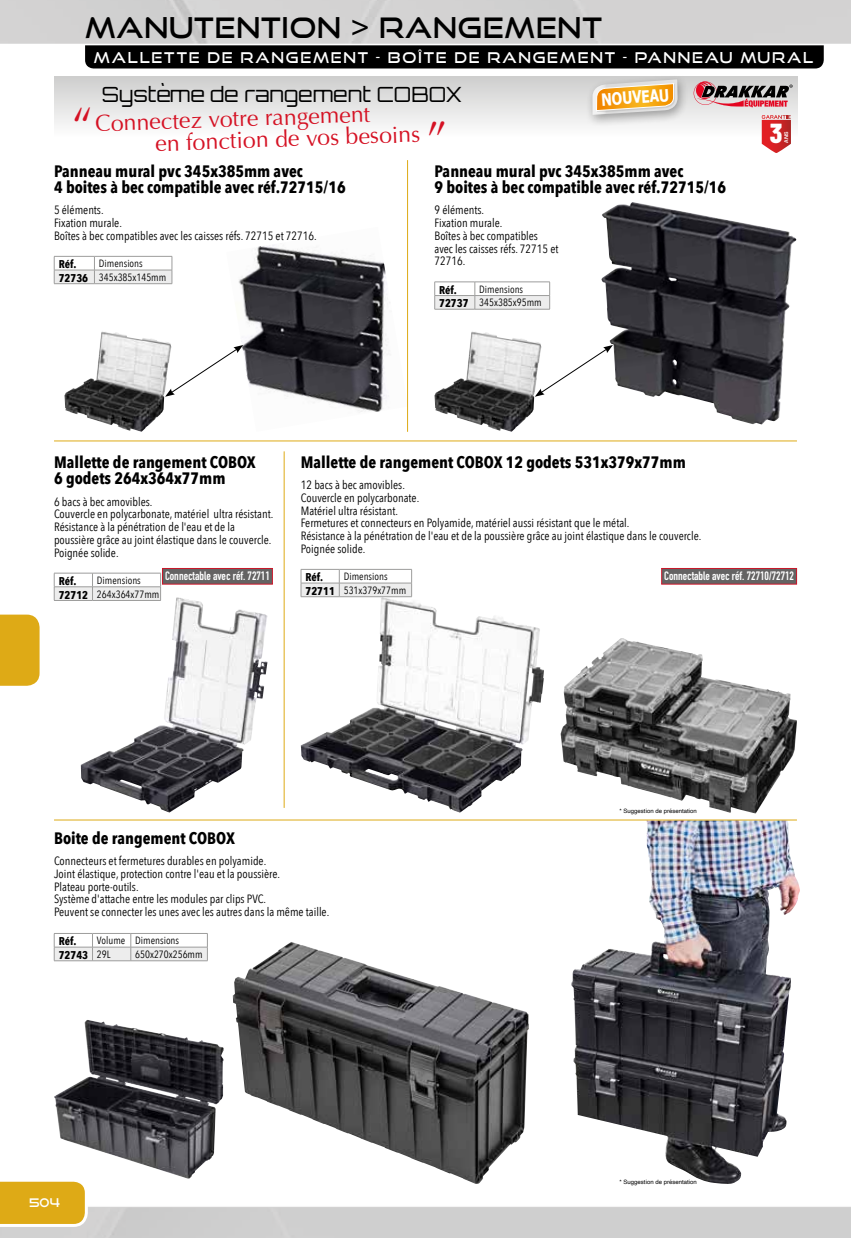
<style>
.page{position:relative;width:851px;height:1238px;background:#fff}
.page>*{position:absolute;margin:0;border:0;box-sizing:border-box;transform-origin:0 0}
.t1{font:28.5px "Good Times Rg";letter-spacing:.03em;color:#000;scale:.96 1}
.t2{font:700 27.45px "Widolte";color:#fff}
.t3{font:23.1px/21.8px "Optima";color:#d51224}
.t4{font:21px "Orbitron";color:#000}
.t5{font:700 16.95px "Tahoma";color:#fff;scale:.81 1}
.t6{font:700 16.5px/16.5px "Avenir Next Condensed";color:#000}
.t7{font:15px "Good Times Rg";letter-spacing:.12em;color:#fff;scale:.96 1}
.t8{font:12px/12.8px "Avenir Next Condensed";color:#000}
.t9{font:700 12px "DIN Condensed";color:#fff}
.t10{font:12px "Good Times Rg";color:#fff}
.t11{font:700 11.25px "Avenir Next Condensed";color:#000}
.t12{font:10.5px/13.6px "Avenir Next Condensed";color:#000}
.t13{font:6px "Helvetica";color:#000}
.t14{font:700 5.55px "Eurostile";color:#fff}
.s1{font-size:47.4px}
.s2{font-weight:700;font-size:11.25px}
.s3{font-family:"Barlow Condensed";font-weight:800}
.s4{font-weight:400;font-size:10.5px}
</style>
<div class="page">
<div style="left:0;top:614px;width:40px;height:71px;background:#deaa16"></div>
<div style="left:85px;top:45px;width:738px;height:23px;background:#000"></div>
<div style="left:0;top:0;width:850px;height:44px;background:#d3d2d2"></div>
<svg style="left:0;top:1178px;width:850px;height:59px"></svg>
<div style="left:54px;top:77px;width:743px;height:60px;background:linear-gradient(to bottom,#cecece,#fdfcfc)"></div>
<img style="left:601px;top:202px;width:195px;height:222px">
<hr style="left:434px;top:281px;width:41px;height:1px;background:#9d9d9c">
<hr style="left:475px;top:309px;width:74px;height:1px;background:#9d9d9c">
<hr style="left:434px;top:309px;width:41px;height:1px;background:#9d9d9c">
<hr style="left:475px;top:281px;width:74px;height:1px;background:#9d9d9c">
<svg style="left:434px;top:282px;width:116px;height:27px"></svg>
<img style="left:434px;top:331px;width:107px;height:101px">
<img style="left:64px;top:331px;width:107px;height:101px">
<img style="left:238px;top:245px;width:152px;height:167px">
<svg style="left:54px;top:256px;width:119px;height:28px"></svg>
<hr style="left:339px;top:596px;width:73px;height:1px;background:#9d9d9c">
<hr style="left:301px;top:596px;width:38px;height:1px;background:#9d9d9c">
<svg style="left:301px;top:569px;width:111px;height:27px"></svg>
<div style="left:661px;top:568px;width:135px;height:16px;background:#646363"></div>
<div style="left:661px;top:568px;width:135px;height:16px;border:1px solid #c9182b"></div>
<img style="left:301px;top:597px;width:242px;height:215px">
<hr style="left:54px;top:600px;width:38px;height:1px;background:#9d9d9c">
<svg style="left:54px;top:573px;width:107px;height:27px"></svg>
<div style="left:162px;top:568px;width:110px;height:16px;background:#646363"></div>
<div style="left:162px;top:568px;width:111px;height:16px;border:1px solid #c9182b"></div>
<img style="left:81px;top:597px;width:186px;height:215px">
<hr style="left:92px;top:960px;width:39px;height:1px;background:#9d9d9c">
<hr style="left:131px;top:960px;width:76px;height:1px;background:#9d9d9c">
<hr style="left:54px;top:960px;width:38px;height:1px;background:#9d9d9c">
<svg style="left:54px;top:933px;width:154px;height:27px"></svg>
<img style="left:54px;top:1020px;width:169px;height:158px">
<img style="left:571px;top:820px;width:220px;height:363px">
<img style="left:560px;top:638px;width:236px;height:175px">
<img style="left:233px;top:942px;width:295px;height:241px">
<div style="left:585px;top:73px;width:104px;height:54px;background:#000;opacity:.33"></div>
<svg style="left:592px;top:79px;width:85px;height:36px;background:#e6bb71"></svg>
<svg style="left:693px;top:81px;width:99px;height:26px;background:#a27e82"></svg>
<svg style="left:761px;top:115px;width:29px;height:38px"></svg>
<svg style="left:534px;top:345px;width:79px;height:52px"></svg>
<svg style="left:165px;top:345px;width:78px;height:52px"></svg>
<hr style="left:54px;top:440px;width:742px;height:1px;background:#deaa16">
<hr style="left:54px;top:819px;width:742px;height:1px;background:#deaa16">
<hr style="left:284px;top:451px;width:1px;height:356px;background:#deaa16">
<hr style="left:407px;top:160px;width:1px;height:272px;background:#deaa16">
<h1 class="t1" style="left:85px;top:10px;width:540px">MANUTENTION &gt; RANGEMENT</h1>
<p class="t7" style="left:94px;top:48px;width:750px">MALLETTE DE RANGEMENT - BOÎTE DE RANGEMENT - PANNEAU MURAL</p>
<h3 class="t4" style="left:102px;top:81px;width:362px">Système de rangement COBOX</h3>
<h3 class="t3" style="left:154px;top:111px;width:294px;text-indent:-83px;rotate:-2deg"><span class="s1">“</span>Connectez votre rangement<br>en fonction de vos besoins <span class="s1">”</span></h3>
<h3 class="t5" style="left:600px;top:88px;width:85px;rotate:-4deg">NOUVEAU</h3>
<h3 class="t6" style="left:54px;top:162px;width:293px">Panneau mural pvc 345x385mm avec<br>4 boites à bec compatible avec réf.72715/16</h3>
<p class="t8" style="left:54px;top:203px;width:264px">5 éléments.<br>Fixation murale.<br>Boîtes à bec compatibles avec les caisses réfs. 72715 et 72716.</p>
<p class="t11" style="left:59px;top:257px;width:19px">Réf.</p>
<p class="t12" style="left:59px;top:256px;width:109px;text-indent:40px">Dimensions<br><span class="s2">72736</span> 345x385x145mm</p>
<h3 class="t6" style="left:434px;top:162px;width:293px">Panneau mural pvc 345x385mm avec<br>9 boites à bec compatible avec réf.72715/16</h3>
<p class="t8" style="left:434px;top:203px;width:125px">9 éléments.<br>Fixation murale.<br>Boîtes à bec compatibles avec les caisses réfs. 72715 et<br>72716.</p>
<p class="t11" style="left:439px;top:283px;width:19px">Réf.</p>
<p class="t12" style="left:439px;top:281px;width:104px;text-indent:40px">Dimensions<br><span class="s2">72737</span> 345x385x95mm</p>
<h2 class="t2" style="left:739px;top:117px;width:44px">5 <span class="s3">3</span></h2>
<p class="t14" style="left:782px;top:143px;width:12px;rotate:-90deg">ANS</p>
<h3 class="t6" style="left:54px;top:453px;width:203px">Mallette de rangement COBOX<br>6 godets 264x364x77mm</h3>
<p class="t8" style="left:54px;top:494px;width:221px">6 bacs à bec amovibles.<br>Couvercle en polycarbonate, matériel ultra résistant.<br>Résistance à la pénétration de l'eau et de la poussière grâce au joint élastique dans le couvercle.<br>Poignée solide.</p>
<p class="t11" style="left:59px;top:574px;width:19px">Réf.</p>
<p class="t9" style="left:165px;top:567px;width:106px">Connectable avec réf. 72711</p>
<p class="t12" style="left:59px;top:573px;width:102px;text-indent:38px">Dimensions<br><span class="s2">72712</span> 264x364x77mm</p>
<h3 class="t6" style="left:301px;top:453px;width:386px">Mallette de rangement COBOX 12 godets 531x379x77mm</h3>
<p class="t8" style="left:301px;top:478px;width:402px">12 bacs à bec amovibles.<br>Couvercle en polycarbonate.<br>Matériel ultra résistant.<br>Fermetures et connecteurs en Polyamide, matériel aussi résistant que le métal.<br>Résistance à la pénétration de l'eau et de la poussière grâce au joint élastique dans le couvercle.<br>Poignée solide.</p>
<p class="t11" style="left:305px;top:570px;width:19px">Réf.</p>
<p class="t12" style="left:305px;top:569px;width:102px;text-indent:38px">Dimensions<br><span class="s2">72711</span> 531x379x77mm</p>
<p class="t9" style="left:664px;top:567px;width:131px">Connectable avec réf. 72710/72712</p>
<p class="t13" style="left:619px;top:806px;width:79px">* Suggestion de présentation</p>
<h3 class="t6" style="left:54px;top:829px;width:182px">Boite de rangement COBOX</h3>
<p class="t8" style="left:54px;top:854px;width:277px">Connecteurs et fermetures durables en polyamide.<br>Joint élastique, protection contre l'eau et la poussière.<br>Plateau porte-outils.<br>Système d'attache entre les modules par clips PVC.<br>Peuvent se connecter les unes avec les autres dans la même taille.</p>
<p class="t11" style="left:59px;top:934px;width:19px">Réf.</p>
<p class="t12" style="left:97px;top:933px;width:84px">Volume Dimensions</p>
<p class="t11" style="left:59px;top:947px;width:53px">72743 <span class="s4">29L</span></p>
<p class="t12" style="left:135px;top:946px;width:69px">650x270x256mm</p>
<p class="t10" style="left:29px;top:1194px;width:32px">504</p>
<p class="t13" style="left:619px;top:1177px;width:79px">* Suggestion de présentation</p>
</div>
